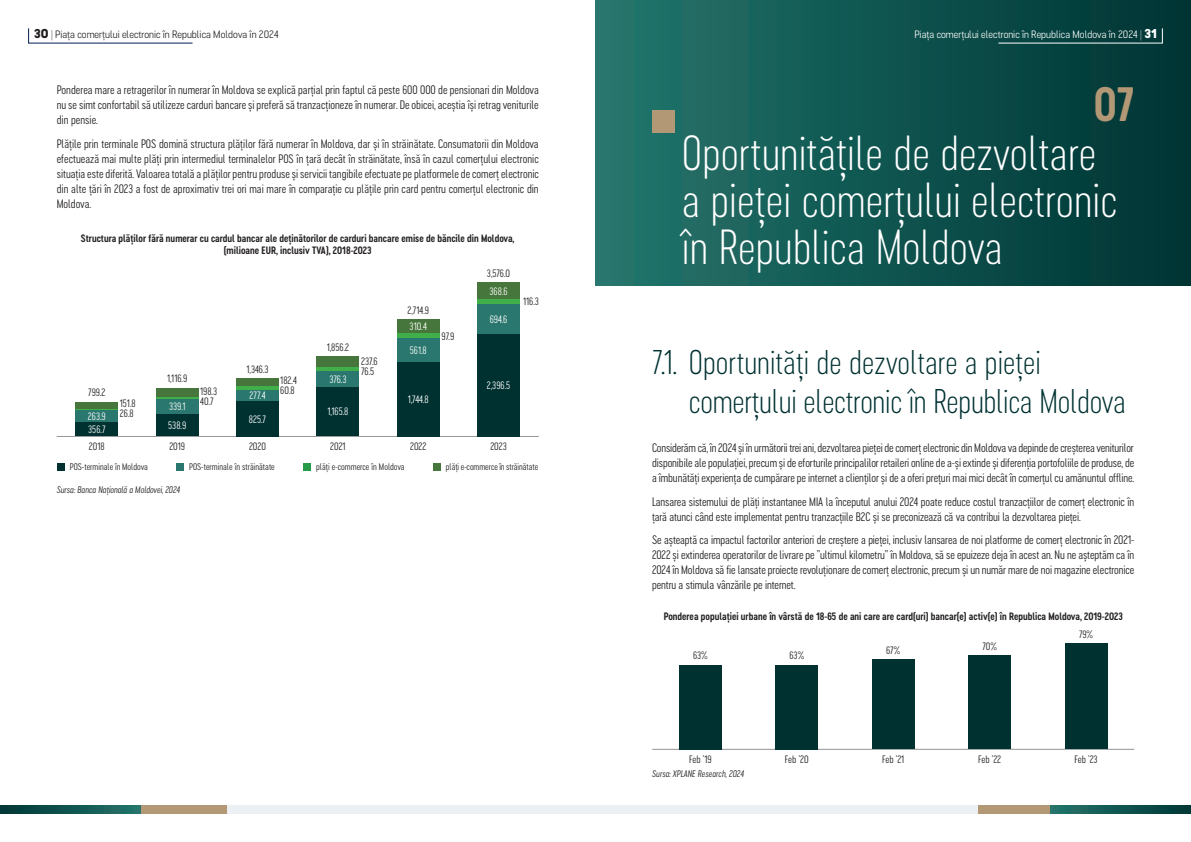
<style>
.page{position:relative;width:1191px;height:842px;background:#fff}
.page>*{position:absolute;margin:0;border:0;box-sizing:border-box;transform-origin:0 0}
.t1{font:46px/47px "Cervino Light Neue";color:#fff}
.t2{font:45px "Cervino Bold Neue";color:#b29875}
.t3{font:32px/38.4px "Cervino Light Neue";letter-spacing:-.01em;color:#003131}
.t4{font:11.5px/15px "Cervino Regular Neue";letter-spacing:-.01em;color:#231f20;text-align:justify}
.t5{font:10px/12px "Cervino Bold Neue";color:#231f20;text-align:center}
.t6{font:10px "Cervino Regular Neue";color:#231f20}
.t7{font:10px "Cervino Regular Neue";color:#fff}
.t8{font:expanded 10px "Cervino";color:#231f20}
.t9{font:expanded 10px "Cervino";color:#fff}
.t10{font:9px "Cervino Regular Neue";color:#231f20}
.t11{font:italic 9px "Cervino Regular Neue";color:#231f20}
.s1{font-weight:900;font-size:12px}
</style>
<div class="page">
<svg style="left:0;top:805px;width:142px;height:9px"></svg>
<svg style="left:1049px;top:805px;width:142px;height:9px"></svg>
<div style="left:142px;top:805px;width:85px;height:9px;background:#b29875"></div>
<div style="left:964px;top:805px;width:85px;height:9px;background:#b29875"></div>
<div style="left:227px;top:805px;width:368px;height:9px;background:#edf0f2"></div>
<div style="left:595px;top:805px;width:383px;height:9px;background:#edf0f2"></div>
<hr style="left:28px;top:43px;width:164px;height:1px;background:#001f50">
<svg style="left:28px;top:28px;width:1px;height:15px"></svg>
<hr style="left:57px;top:436px;width:482px;height:1px;background:#939598">
<div style="left:76px;top:421px;width:42px;height:15px;background:#003131"></div>
<div style="left:76px;top:410px;width:42px;height:11px;background:#29776e"></div>
<hr style="left:76px;top:408px;width:42px;height:2px;background:#40ae49">
<div style="left:76px;top:402px;width:42px;height:6px;background:#46763b"></div>
<div style="left:156px;top:388px;width:42px;height:9px;background:#46763b"></div>
<div style="left:236px;top:378px;width:43px;height:8px;background:#46763b"></div>
<div style="left:317px;top:356px;width:42px;height:12px;background:#46763b"></div>
<div style="left:397px;top:319px;width:42px;height:14px;background:#46763b"></div>
<div style="left:477px;top:283px;width:43px;height:16px;background:#46763b"></div>
<div style="left:156px;top:413px;width:42px;height:23px;background:#003131"></div>
<div style="left:156px;top:399px;width:42px;height:14px;background:#29776e"></div>
<hr style="left:156px;top:397px;width:42px;height:2px;background:#40ae49">
<div style="left:236px;top:401px;width:43px;height:35px;background:#003131"></div>
<div style="left:236px;top:390px;width:43px;height:11px;background:#29776e"></div>
<hr style="left:236px;top:386px;width:43px;height:4px;background:#40ae49">
<div style="left:317px;top:386px;width:42px;height:50px;background:#003131"></div>
<div style="left:317px;top:371px;width:42px;height:15px;background:#29776e"></div>
<hr style="left:317px;top:368px;width:42px;height:3px;background:#40ae49">
<div style="left:397px;top:362px;width:42px;height:74px;background:#003131"></div>
<div style="left:397px;top:338px;width:42px;height:24px;background:#29776e"></div>
<div style="left:397px;top:333px;width:42px;height:5px;background:#40ae49"></div>
<div style="left:477px;top:334px;width:43px;height:102px;background:#003131"></div>
<div style="left:477px;top:304px;width:43px;height:30px;background:#29776e"></div>
<div style="left:477px;top:299px;width:43px;height:5px;background:#40ae49"></div>
<div style="left:57px;top:463px;width:7px;height:7px;background:#003131"></div>
<div style="left:176px;top:463px;width:7px;height:7px;background:#29776e"></div>
<div style="left:303px;top:463px;width:7px;height:7px;background:#269b47"></div>
<div style="left:433px;top:463px;width:7px;height:7px;background:#46763b"></div>
<hr style="left:652px;top:749px;width:482px;height:1px;background:#939598">
<div style="left:679px;top:665px;width:42px;height:84px;background:#003131"></div>
<div style="left:775px;top:665px;width:43px;height:84px;background:#003131"></div>
<div style="left:872px;top:660px;width:42px;height:89px;background:#003131"></div>
<div style="left:968px;top:656px;width:43px;height:93px;background:#003131"></div>
<div style="left:1064px;top:643px;width:43px;height:106px;background:#003131"></div>
<div style="left:595px;top:0;width:596px;height:285px;background:linear-gradient(to right,#24766c,#033)"></div>
<svg style="left:1162px;top:28px;width:1px;height:15px"></svg>
<hr style="left:998px;top:43px;width:164px;height:1px;background:#fff">
<div style="left:652px;top:110px;width:23px;height:23px;background:#b29875"></div>
<p class="t8" style="left:34px;top:28px;width:246px"><span class="s1">30</span> | Piața comerțului electronic în Republica Moldova în 2024</p>
<p class="t4" style="left:57px;top:83px;width:483px">Ponderea mare a retragerilor în numerar în Moldova se explică parțial prin faptul că peste 600 000 de pensionari din Moldova nu se simt confortabil să utilizeze carduri bancare și preferă să tranzacționeze în numerar. De obicei, aceștia își retrag veniturile din pensie.</p>
<p class="t4" style="left:57px;top:136px;width:484px">Plățile prin terminale POS domină structura plăților fără numerar în Moldova, dar și în străinătate. Consumatorii din Moldova efectuează mai multe plăți prin intermediul terminalelor POS în țară decât în străinătate, însă în cazul comerțului electronic situația este diferită. Valoarea totală a plăților pentru produse și servicii tangibile efectuate pe platformele de comerț electronic din alte țări în 2023 a fost de aproximativ trei ori mai mare în comparație cu plățile prin card pentru comerțul electronic din Moldova.</p>
<p class="t5" style="left:81px;top:233px;width:435px">Structura plăților fără numerar cu cardul bancar ale deținătorilor de carduri bancare emise de băncile din Moldova, (milioane EUR, inclusiv TVA), 2018-2023</p>
<p class="t6" style="left:487px;top:267px;width:25px">3,576.0</p>
<p class="t6" style="left:407px;top:304px;width:23px">2,714.9</p>
<p class="t7" style="left:409px;top:320px;width:19px">310.4</p>
<p class="t6" style="left:441px;top:330px;width:14px">97.9</p>
<p class="t7" style="left:489px;top:285px;width:20px">368.6</p>
<p class="t7" style="left:490px;top:313px;width:19px">694.6</p>
<p class="t6" style="left:327px;top:340px;width:24px">1,856.2</p>
<p class="t7" style="left:410px;top:344px;width:18px">561.8</p>
<p class="t6" style="left:167px;top:372px;width:22px">1,116.9</p>
<p class="t6" style="left:246px;top:362px;width:24px">1,346.3</p>
<p class="t6" style="left:280px;top:374px;width:18px">182.4</p>
<p class="t7" style="left:329px;top:372px;width:19px">376.3</p>
<p class="t6" style="left:361px;top:355px;width:18px">237.6</p>
<p class="t6" style="left:361px;top:365px;width:15px">76.5</p>
<p class="t6" style="left:88px;top:386px;width:19px">799.2</p>
<p class="t7" style="left:88px;top:410px;width:19px">263.9</p>
<p class="t7" style="left:88px;top:423px;width:19px">356.7</p>
<p class="t6" style="left:120px;top:396px;width:17px">151.8</p>
<p class="t6" style="left:120px;top:406px;width:15px">26.8</p>
<p class="t7" style="left:169px;top:400px;width:18px">339.1</p>
<p class="t7" style="left:168px;top:419px;width:19px">538.9</p>
<p class="t6" style="left:200px;top:385px;width:18px">198.3</p>
<p class="t6" style="left:200px;top:394px;width:15px">40.7</p>
<p class="t7" style="left:250px;top:389px;width:17px">277.4</p>
<p class="t7" style="left:249px;top:412px;width:19px">825.7</p>
<p class="t6" style="left:280px;top:384px;width:16px">60.8</p>
<p class="t7" style="left:327px;top:405px;width:23px">1,165.8</p>
<p class="t7" style="left:408px;top:393px;width:23px">1,744.8</p>
<p class="t7" style="left:487px;top:379px;width:25px">2,396.5</p>
<p class="t6" style="left:89px;top:440px;width:17px">2018</p>
<p class="t6" style="left:169px;top:440px;width:17px">2019</p>
<p class="t6" style="left:249px;top:440px;width:19px">2020</p>
<p class="t6" style="left:330px;top:440px;width:17px">2021</p>
<p class="t6" style="left:410px;top:440px;width:18px">2022</p>
<p class="t6" style="left:490px;top:440px;width:18px">2023</p>
<p class="t6" style="left:523px;top:295px;width:17px">116.3</p>
<p class="t10" style="left:70px;top:461px;width:80px">POS-terminale în Moldova</p>
<p class="t10" style="left:189px;top:461px;width:87px">POS-terminale în străinătate</p>
<p class="t10" style="left:316px;top:461px;width:90px">plăți e-commerce în Moldova</p>
<p class="t10" style="left:446px;top:461px;width:94px">plăți e-commerce în străinătate</p>
<p class="t11" style="left:57px;top:484px;width:125px">Sursa: Banca Națională a Moldovei, 2024</p>
<p class="t9" style="left:914px;top:28px;width:244px">Piața comerțului electronic în Republica Moldova în 2024 | <span class="s1">31</span></p>
<h2 class="t2" style="left:1093px;top:74px;width:42px">07</h2>
<h1 class="t1" style="left:682px;top:130px;width:437px">Oportunitățile de dezvoltare a pieței comerțului electronic în Republica Moldova</h1>
<h3 class="t3" style="left:689px;top:344px;width:438px;text-indent:-37px">7.1. Oportunități de dezvoltare a pieței comerțului electronic în Republica Moldova</h3>
<p class="t4" style="left:652px;top:440px;width:484px">Considerăm că, în 2024 și în următorii trei ani, dezvoltarea pieței de comerț electronic din Moldova va depinde de creșterea veniturilor disponibile ale populației, precum și de eforturile principalilor retaileri online de a-și extinde și diferenția portofoliile de produse, de a îmbunătăți experiența de cumpărare pe internet a clienților și de a oferi prețuri mai mici decât în comerțul cu amănuntul offline.</p>
<p class="t4" style="left:652px;top:494px;width:484px">Lansarea sistemului de plăți instantanee MIA la începutul anului 2024 poate reduce costul tranzacțiilor de comerț electronic în țară atunci când este implementat pentru tranzacțiile B2C și se preconizează că va contribui la dezvoltarea pieței.</p>
<p class="t4" style="left:652px;top:532px;width:484px">Se așteaptă ca impactul factorilor anteriori de creștere a pieței, inclusiv lansarea de noi platforme de comerț electronic în 2021- 2022 și extinderea operatorilor de livrare pe ”ultimul kilometru” în Moldova, să se epuizeze deja în acest an. Nu ne așteptăm ca în 2024 în Moldova să fie lansate proiecte revoluționare de comerț electronic, precum și un număr mare de noi magazine electronice pentru a stimula vânzările pe internet.</p>
<p class="t5" style="left:663px;top:610px;width:460px">Ponderea populației urbane în vârstă de 18-65 de ani care are card(uri) bancar(e) activ(e) în Republica Moldova, 2019-2023</p>
<p class="t6" style="left:693px;top:649px;width:16px">63%</p>
<p class="t6" style="left:789px;top:649px;width:16px">63%</p>
<p class="t6" style="left:886px;top:644px;width:16px">67%</p>
<p class="t6" style="left:982px;top:640px;width:16px">70%</p>
<p class="t6" style="left:1079px;top:628px;width:16px">79%</p>
<p class="t6" style="left:689px;top:753px;width:24px">Feb ’19</p>
<p class="t6" style="left:785px;top:753px;width:25px">Feb ’20</p>
<p class="t6" style="left:882px;top:753px;width:24px">Feb ’21</p>
<p class="t6" style="left:978px;top:753px;width:25px">Feb ’22</p>
<p class="t6" style="left:1074px;top:753px;width:25px">Feb ’23</p>
<p class="t11" style="left:652px;top:768px;width:93px">Sursa: XPLANE Research, 2024</p>
</div>
